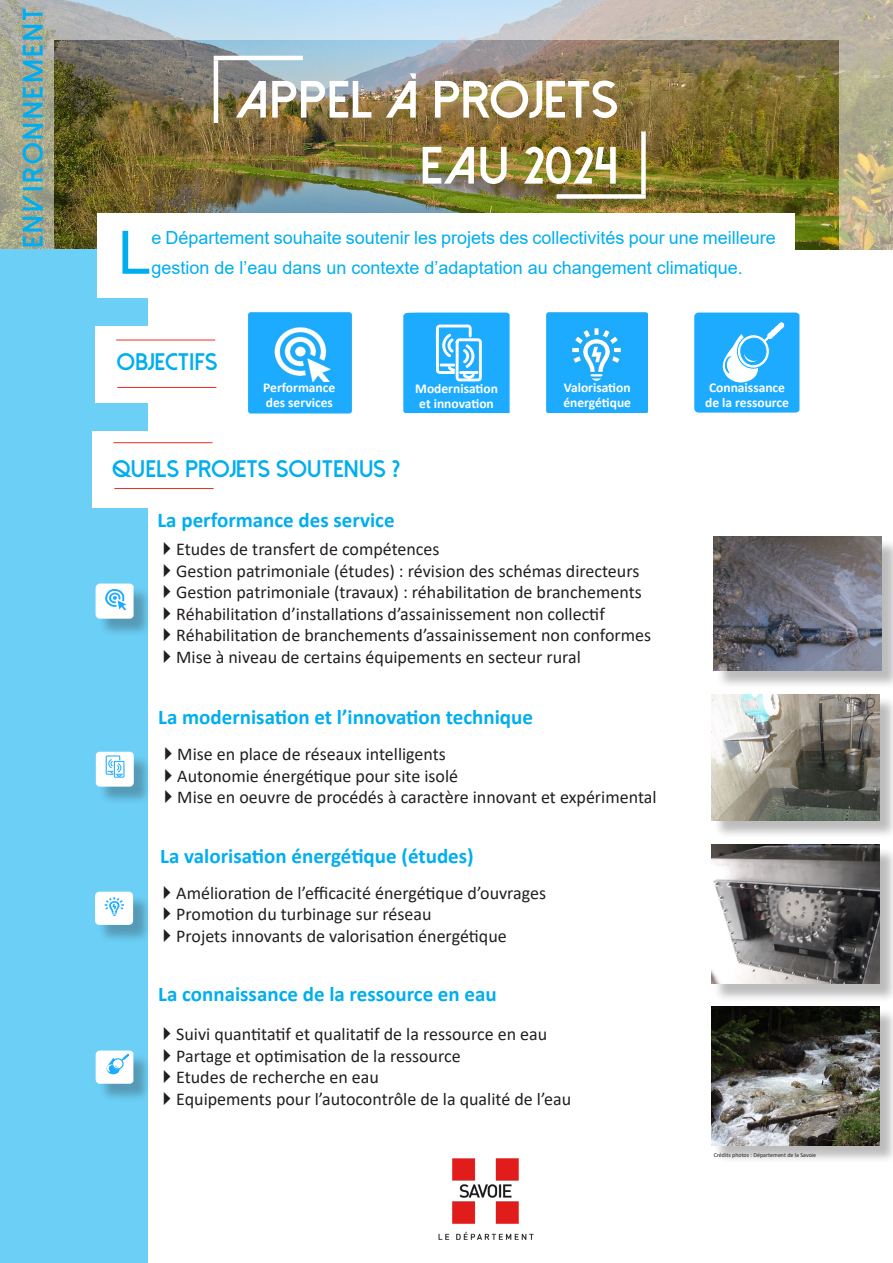
<style>
.page{position:relative;width:893px;height:1263px;background:#fff}
.page>*{position:absolute;margin:0;border:0;box-sizing:border-box;transform-origin:0 0}
.Sous_titre{font:59.85px "Arial";color:#00aeef}
.t1{font:800 52.5px "Dolce Vita";color:#fff}
.t2{font:800 28.5px "Dolce Vita";letter-spacing:.1em;color:#00aeef}
.Rubrique{font:800 24px "Dolce Vita";color:#00aeef}
.Texte{font:700 21px "Calibri";color:#00aeef}
.Texte-2{font:18px "Calibri";color:#231f20}
.Sous_titre-2{font:18px/30px "Arial";color:#00aeef}
.Texte-3{font:700 13.5px "Calibri";color:#fff}
.Texte-4{font:6px "Calibri";color:#231f20}
</style>
<div class="page">
<img style="left:0;top:0;width:893px;height:250px">
<img style="left:54px;top:40px;width:785px;height:210px">
<div style="left:0;top:250px;width:147px;height:1013px;background:#6bcff6"></div>
<div style="left:95px;top:326px;width:168px;height:76px;background:#fff"></div>
<hr style="left:116px;top:340px;width:99px;height:1px;background:#ee2e22">
<hr style="left:117px;top:387px;width:99px;height:1px;background:#ee2e22">
<div style="left:97px;top:214px;width:697px;height:84px;background:#fff"></div>
<hr style="left:214px;top:56px;width:89px;height:4px;background:#fff">
<hr style="left:214px;top:60px;width:4px;height:63px;background:#fff">
<div style="left:556px;top:194px;width:90px;height:5px;background:#fff"></div>
<div style="left:641px;top:131px;width:5px;height:63px;background:#fff"></div>
<div style="left:93px;top:431px;width:168px;height:77px;background:#fff"></div>
<hr style="left:113px;top:442px;width:99px;height:1px;background:#ee2e22">
<hr style="left:114px;top:488px;width:100px;height:1px;background:#ee2e22">
<div style="left:716px;top:539px;width:177px;height:150px;background:#231f20;opacity:.3"></div>
<img style="left:714px;top:537px;width:168px;height:133px">
<div style="left:713px;top:847px;width:180px;height:156px;background:#231f20;opacity:.3"></div>
<img style="left:711px;top:845px;width:168px;height:139px">
<div style="left:713px;top:696px;width:180px;height:143px;background:#231f20;opacity:.3"></div>
<img style="left:711px;top:694px;width:168px;height:126px">
<svg style="left:403px;top:313px;width:107px;height:100px;background:#34b3ff"></svg>
<img style="left:547px;top:313px;width:101px;height:100px">
<div style="left:549px;top:382px;width:96px;height:28px;background:#1dabff"></div>
<div style="left:97px;top:894px;width:55px;height:50px;background:#231f20;opacity:.3"></div>
<svg style="left:95px;top:892px;width:38px;height:33px"></svg>
<img style="left:438px;top:1158px;width:96px;height:82px">
<div style="left:98px;top:754px;width:54px;height:51px;background:#231f20;opacity:.3"></div>
<svg style="left:96px;top:752px;width:38px;height:35px"></svg>
<div style="left:98px;top:1053px;width:54px;height:49px;background:#231f20;opacity:.3"></div>
<svg style="left:96px;top:1050px;width:37px;height:34px"></svg>
<svg style="left:694px;top:313px;width:105px;height:100px;background:#35b3ff"></svg>
<div style="left:98px;top:586px;width:54px;height:51px;background:#231f20;opacity:.3"></div>
<svg style="left:96px;top:584px;width:38px;height:35px"></svg>
<div style="left:713px;top:1008px;width:180px;height:156px;background:#231f20;opacity:.3"></div>
<img style="left:711px;top:1006px;width:168px;height:139px">
<img style="left:247px;top:312px;width:105px;height:102px">
<div style="left:250px;top:382px;width:99px;height:31px;background:#1dabff"></div>
<p class="t2" style="left:19px;top:248px;width:242px;rotate:-90deg">ENVIRONNEMENT</p>
<p class="t1" style="left:236px;top:73px;width:384px">APPEL À PROJETS</p>
<p class="t1" style="left:420px;top:139px;width:200px">EAU 2024</p>
<p class="Sous_titre" style="left:118px;top:211px;width:35px">L</p>
<p class="Sous_titre-2" style="left:151px;top:222px;width:626px">e Département souhaite soutenir les projets des collectivités pour une meilleure gestion de l’eau dans un contexte d’adaptation au changement climatique.</p>
<p class="Rubrique" style="left:117px;top:350px;width:102px">OBJECTIFS</p>
<p class="Texte-3" style="left:263px;top:378px;width:74px">Performance</p>
<p class="Texte-3" style="left:266px;top:393px;width:69px">des services</p>
<p class="Texte-3" style="left:415px;top:379px;width:84px">Modernisation</p>
<p class="Texte-3" style="left:419px;top:394px;width:76px">et innovation</p>
<p class="Rubrique" style="left:112px;top:456px;width:289px">QUELS PROJETS SOUTENUS ?</p>
<p class="Texte" style="left:157px;top:505px;width:239px">La performance des service</p>
<p class="Texte-3" style="left:564px;top:378px;width:68px">Valorisation</p>
<p class="Texte-3" style="left:563px;top:393px;width:69px">énergétique</p>
<p class="Texte-2" style="left:176px;top:536px;width:265px">Etudes de transfert de compétences</p>
<p class="Texte-2" style="left:176px;top:558px;width:465px">Gestion patrimoniale (études) : révision des schémas directeurs</p>
<p class="Texte-2" style="left:176px;top:580px;width:467px">Gestion patrimoniale (travaux) : réhabilitation de branchements</p>
<p class="Texte-2" style="left:176px;top:601px;width:430px">Réhabilitation d’installations d’assainissement non collectif</p>
<p class="Texte-2" style="left:176px;top:623px;width:476px">Réhabilitation de branchements d’assainissement non conformes</p>
<p class="Texte-2" style="left:176px;top:644px;width:406px">Mise à niveau de certains équipements en secteur rural</p>
<p class="Texte" style="left:158px;top:702px;width:376px">La modernisation et l’innovation technique</p>
<p class="Texte-2" style="left:177px;top:742px;width:270px">Mise en place de réseaux intelligents</p>
<p class="Texte-2" style="left:177px;top:763px;width:282px">Autonomie énergétique pour site isolé</p>
<p class="Texte-2" style="left:177px;top:785px;width:481px">Mise en oeuvre de procédés à caractère innovant et expérimental</p>
<p class="Texte" style="left:160px;top:841px;width:315px">La valorisation énergétique (études)</p>
<p class="Texte-2" style="left:176px;top:880px;width:371px">Amélioration de l’efficacité énergétique d’ouvrages</p>
<p class="Texte-2" style="left:176px;top:902px;width:257px">Promotion du turbinage sur réseau</p>
<p class="Texte-2" style="left:176px;top:923px;width:332px">Projets innovants de valorisation énergétique</p>
<p class="Texte" style="left:158px;top:980px;width:340px">La connaissance de la ressource en eau</p>
<p class="Texte-2" style="left:176px;top:1021px;width:373px">Suivi quantitatif et qualitatif de la ressource en eau</p>
<p class="Texte-2" style="left:176px;top:1043px;width:286px">Partage et optimisation de la ressource</p>
<p class="Texte-2" style="left:176px;top:1065px;width:204px">Etudes de recherche en eau</p>
<p class="Texte-2" style="left:176px;top:1086px;width:396px">Equipements pour l’autocontrôle de la qualité de l’eau</p>
<p class="Texte-3" style="left:709px;top:378px;width:78px">Connaissance</p>
<p class="Texte-3" style="left:705px;top:393px;width:85px">de la ressource</p>
<p class="Texte-4" style="left:714px;top:1151px;width:104px">Crédits photos : Département de la Savoie</p>
</div>
